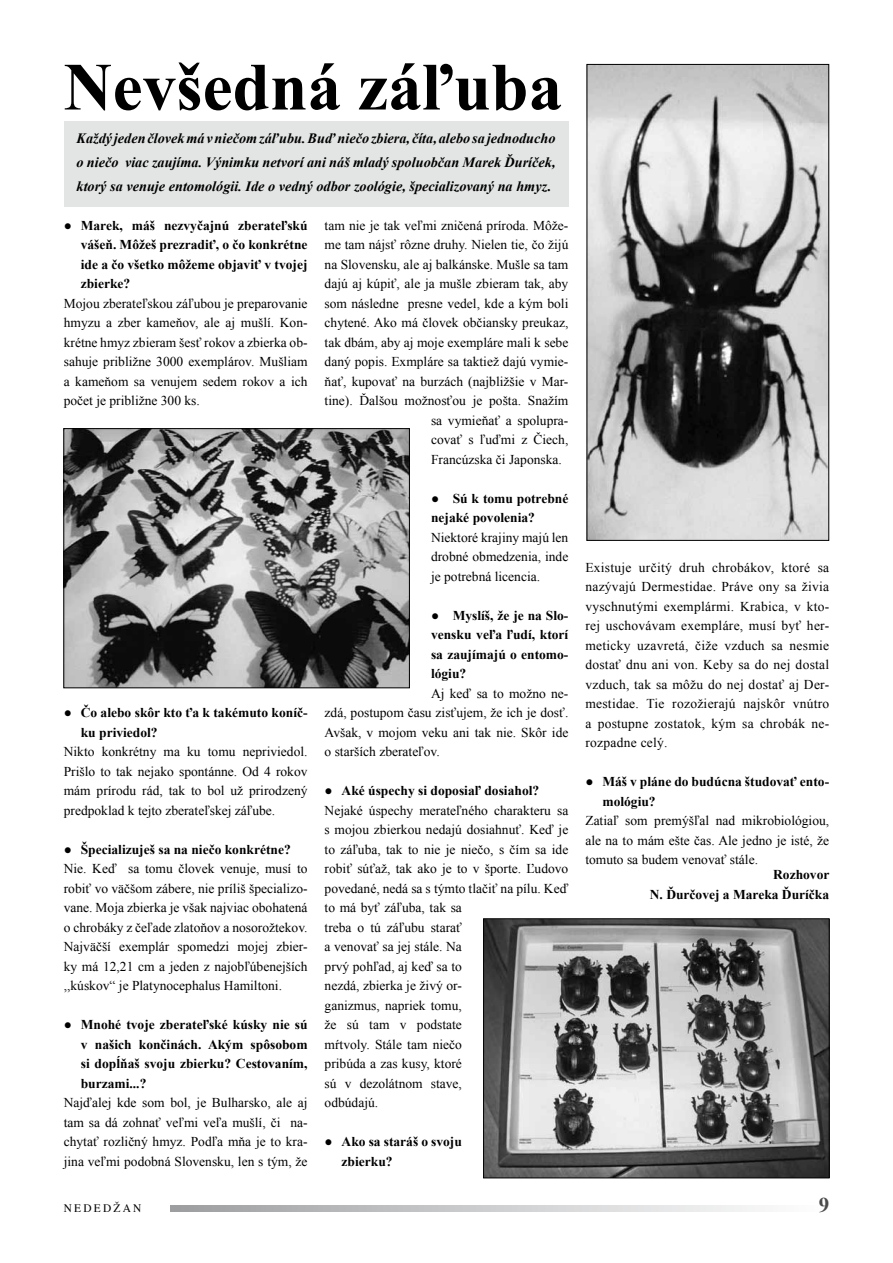
<style>
.page{position:relative;width:893px;height:1263px;background:#fff}
.page>*{position:absolute;margin:0;border:0;box-sizing:border-box;transform-origin:0 0}
.t1{font:700 67.5px "Times New Roman";color:#000}
.t2{font:700 21px "Times New Roman";color:#4b4b4d}
.t3{font:italic 700 14.25px/24px "Times New Roman";color:#000;text-align:justify}
.t4{font:13.5px/19.5px "Times New Roman";color:#000;text-align:justify}
.t5{font:700 13.5px/19.5px "Times New Roman";color:#000}
.t6{font:11.7px "Times";letter-spacing:.2em;color:#000}
.s1{font-style:normal}
.s2{font-weight:400}
.s3{font-weight:700}
</style>
<div class="page">
<svg style="left:170px;top:1205px;width:587px;height:7px;background:#c8c9cb"></svg>
<div style="left:64px;top:121px;width:504px;height:85px;background:#e3e4e4"></div>
<img style="left:588px;top:66px;width:239px;height:473px">
<div style="left:586px;top:64px;width:243px;height:477px;border:1px solid #000"></div>
<img style="left:65px;top:430px;width:343px;height:256px">
<div style="left:63px;top:428px;width:347px;height:260px;border:1px solid #000"></div>
<img style="left:485px;top:920px;width:343px;height:256px">
<div style="left:483px;top:918px;width:347px;height:260px;border:1px solid #000"></div>
<h1 class="t1" style="left:64px;top:40px;width:500px">Nevšedná záľuba</h1>
<p class="t3" style="left:77px;top:126px;width:481px">Každý jeden človek má vniečom záľubu. Buď niečo zbiera, číta, alebo sa jednoducho o niečo viac zaujíma. Výnimku netvorí ani náš mladý spoluobčan Marek Ďuríček, ktorý sa venuje entomológii. Ide o vedný odbor zoológie, špecializovaný na hmyz<span class="s1">.</span></p>
<p class="t5" style="left:81px;top:215px;width:228px;text-align:justify;text-indent:-17px"><span class="s2">●</span> Marek, máš nezvyčajnú zberateľskú vášeň. Môžeš prezradiť, o čo konkrétne ide a čo všetko môžeme objaviť v tvojej zbierke?</p>
<p class="t4" style="left:64px;top:293px;width:245px">Mojou zberateľskou záľubou je preparovanie hmyzu a zber kameňov, ale aj mušlí. Kon&shy;krétne hmyz zbieram šesť rokov a zbierka ob&shy;sahuje približne 3000 exemplárov. Mušliam a kameňom sa venujem sedem rokov a ich počet je približne 300 ks.</p>
<p class="t5" style="left:81px;top:703px;width:228px;text-indent:-17px"><span class="s2">●</span> Čo alebo skôr kto ťa k takémuto koníč&shy;ku priviedol?</p>
<p class="t4" style="left:64px;top:742px;width:245px">Nikto konkrétny ma ku tomu nepriviedol.<br>Prišlo to tak nejako spontánne. Od 4 rokov mám prírodu rád, tak to bol už prirodzený predpoklad k tejto zberateľskej záľube.</p>
<p class="t4" style="left:64px;top:839px;width:245px;text-align:left">● <span class="s3">Špecializuješ sa na niečo konkrétne?<br></span>Nie. Keď sa tomu človek venuje, musí to robiť vo väčšom zábere, nie príliš špecializo&shy;vane. Moja zbierka je však najviac obohatená o chrobáky z čeľade zlatoňov a nosorožtekov.<br>Najväčší exemplár spomedzi mojej zbier&shy;ky má 12,21 cm a jeden z najobľúbenejších ,,kúskov“ je Platynocephalus Hamiltoni.</p>
<p class="t5" style="left:81px;top:1015px;width:228px;text-align:justify;text-indent:-17px"><span class="s2">●</span> Mnohé tvoje zberateľské kúsky nie sú v našich končinách. Akým spôsobom si dopĺňaš svoju zbierku? Cestovaním, burzami...?</p>
<p class="t4" style="left:64px;top:1093px;width:245px">Najďalej kde som bol, je Bulharsko, ale aj tam sa dá zohnať veľmi veľa mušlí, či na&shy;chytať rozličný hmyz. Podľa mňa je to kra&shy;jina veľmi podobná Slovensku, len s tým, že</p>
<p class="t4" style="left:325px;top:215px;width:245px">tam nie je tak veľmi zničená príroda. Môže-</p>
<p class="t4" style="left:325px;top:235px;width:245px">me tam nájsť rôzne druhy. Nielen tie, čo žijú</p>
<p class="t4" style="left:325px;top:254px;width:245px">na Slovensku, ale aj balkánske. Mušle sa tam</p>
<p class="t4" style="left:325px;top:274px;width:245px">dajú aj kúpiť, ale ja mušle zbieram tak, aby</p>
<p class="t4" style="left:325px;top:293px;width:245px">som následne presne vedel, kde a kým boli</p>
<p class="t4" style="left:325px;top:313px;width:245px">chytené. Ako má človek občiansky preukaz,</p>
<p class="t4" style="left:325px;top:332px;width:245px">tak dbám, aby aj moje exempláre mali k sebe</p>
<p class="t4" style="left:325px;top:352px;width:245px">daný popis. Exmpláre sa taktiež dajú vymie-</p>
<p class="t4" style="left:325px;top:371px;width:245px">ňať, kupovať na burzách (najbližšie v Mar-</p>
<p class="t4" style="left:325px;top:391px;width:245px">tine). Ďalšou možnosťou je pošta. Snažím</p>
<p class="t4" style="left:431px;top:410px;width:139px">sa vymieňať a spolupra-</p>
<p class="t4" style="left:431px;top:430px;width:139px">covať s ľuďmi z Čiech,</p>
<p class="t4" style="left:431px;top:449px;width:132px">Francúzska či Japonska.</p>
<p class="t5" style="left:431px;top:488px;width:139px"><span class="s2">●</span> Sú k tomu potrebné nejaké povolenia?</p>
<p class="t4" style="left:431px;top:527px;width:139px">Niektoré krajiny majú len drobné obmedzenia, inde je potrebná licencia.</p>
<p class="t5" style="left:431px;top:605px;width:139px;text-align:justify"><span class="s2">●</span> Myslíš, že je na Slo&shy;vensku veľa ľudí, ktorí sa zaujímajú o entomo&shy;lógiu?</p>
<p class="t4" style="left:325px;top:683px;width:245px;text-indent:106px">Aj keď sa to možno ne&shy;zdá, postupom času zisťujem, že ich je dosť.<br>Avšak, v mojom veku ani tak nie. Skôr ide o starších zberateľov.</p>
<p class="t4" style="left:325px;top:781px;width:245px;text-align:left">● <span class="s3">Aké úspechy si doposiaľ dosiahol?<br></span>Nejaké úspechy merateľného charakteru sa s mojou zbierkou nedajú dosiahnuť. Keď je to záľuba, tak to nie je niečo, s čím sa ide robiť súťaž, tak ako je to v športe. Ľudovo povedané, nedá sa s týmto tlačiť na pílu. Keď to má byť záľuba, tak sa<br>treba o tú záľubu starať<br>a venovať sa jej stále. Na<br>prvý pohľad, aj keď sa to<br>nezdá, zbierka je živý or-<br>ganizmus, napriek tomu,<br>že sú tam v podstate<br>mŕtvoly. Stále tam niečo<br>pribúda a zas kusy, ktoré<br>sú v dezolátnom stave,<br>odbúdajú.</p>
<p class="t5" style="left:342px;top:1131px;width:122px;text-indent:-17px"><span class="s2">●</span> Ako sa staráš o svoju zbierku?</p>
<p class="t4" style="left:585px;top:557px;width:245px">Existuje určitý druh chrobákov, ktoré sa nazývajú Dermestidae. Práve ony sa živia vyschnutými exemplármi. Krabica, v kto&shy;rej uschovávam exempláre, musí byť her&shy;meticky uzavretá, čiže vzduch sa nesmie dostať dnu ani von. Keby sa do nej dostal vzduch, tak sa môžu do nej dostať aj Der&shy;mestidae. Tie rozožierajú najskôr vnútro a postupne zostatok, kým sa chrobák ne&shy;rozpadne celý.</p>
<p class="t5" style="left:602px;top:771px;width:228px;text-indent:-17px"><span class="s2">●</span> Máš v pláne do budúcna študovať ento&shy;mológiu?</p>
<p class="t4" style="left:585px;top:810px;width:245px">Zatiaľ som premýšľal nad mikrobiológiou, ale na to mám ešte čas. Ale jedno je isté, že tomuto sa budem venovať stále.</p>
<p class="t5" style="left:650px;top:864px;width:181px;text-align:right">Rozhovor<br>N. Ďurčovej a Mareka Ďuríčka</p>
<p class="t6" style="left:64px;top:1201px;width:79px">NEDEDŽAN</p>
<h2 class="t2" style="left:819px;top:1190px;width:12px">9</h2>
</div>
